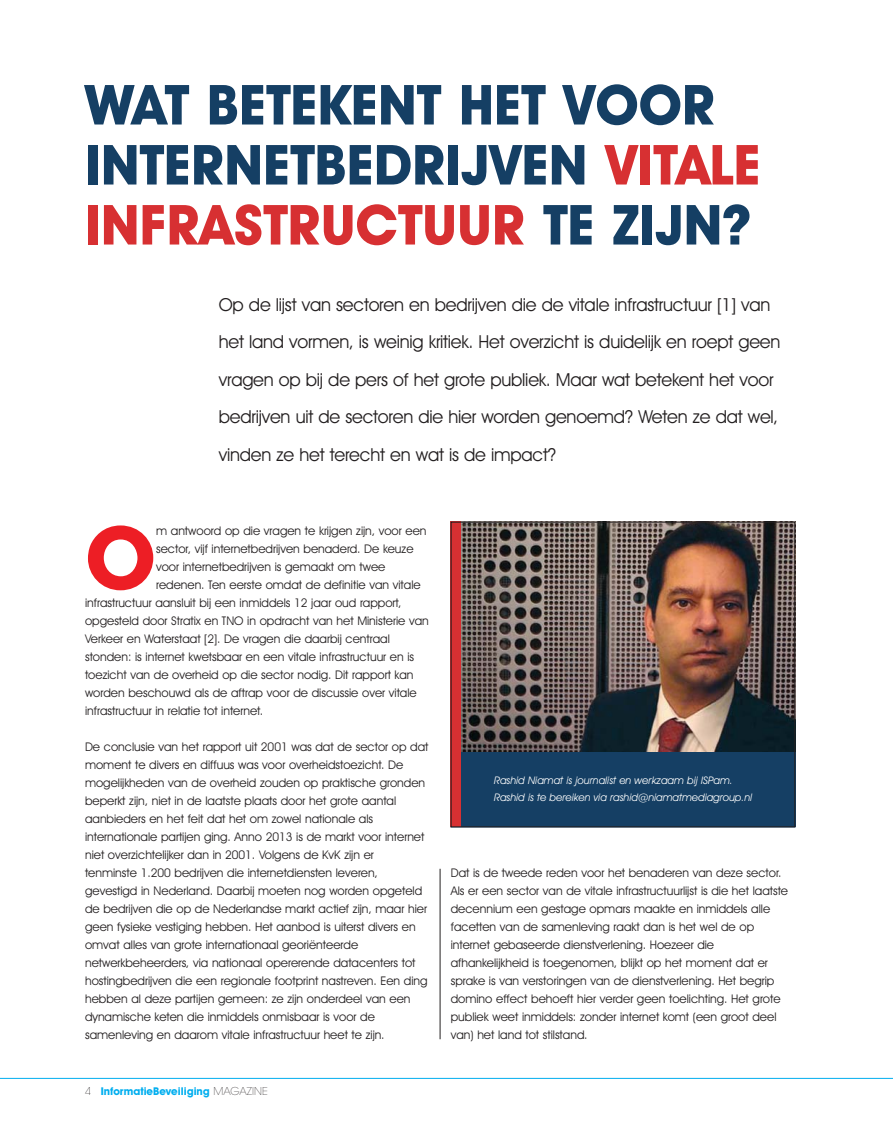
<style>
.page{position:relative;width:893px;height:1127px;background:#fff}
.page>*{position:absolute;margin:0;border:0;box-sizing:border-box;transform-origin:0 0}
.t1{font:700 84.45px "Avant Garde";color:#ed1e25}
.t2{font:700 55.5px/60px "Avant Garde IT Cby BT";color:#153f64}
.t3{font:18px/37.5px "Avant Garde IT Cby BT";letter-spacing:-.01em;color:#231f20}
.t4{font:12px/18px "Avant Garde IT Cby BT";color:#231f20}
.t5{font:700 10.8px "Avant Garde IT Cby BT";color:#00aeef}
.t6{font:italic 10.5px/16.5px "Avant Garde IT Cby BT";color:#fff}
.s1{color:#d73032}
.s2{font-family:"Avant Garde";font-weight:200;color:#231f20}
</style>
<div class="page">
<div style="left:451px;top:731px;width:344px;height:96px;background:#153f64"></div>
<hr style="left:0;top:1078px;width:893px;height:1px;background:#00aeef">
<hr style="left:440px;top:869px;width:1px;height:170px;background:#231f20">
<img style="left:451px;top:521px;width:344px;height:230px">
<div style="left:451px;top:522px;width:10px;height:305px;background:#d73032"></div>
<div style="left:451px;top:522px;width:344px;height:305px;border:1px solid #231f20"></div>
<h2 class="t2" style="left:85px;top:81px;width:677px">WAT BETEKENT HET VOOR<br>INTERNETBEDRIJVEN <span class="s1">VITALE<br>INFRASTRUCTUUR</span> TE ZIJN?</h2>
<p class="t3" style="left:219px;top:288px;width:563px">Op de lijst van sectoren en bedrijven die de vitale infrastructuur [1] van het land vormen, is weinig kritiek. Het overzicht is duidelijk en roept geen vragen op bij de pers of het grote publiek. Maar wat betekent het voor bedrijven uit de sectoren die hier worden genoemd? Weten ze dat wel, vinden ze het terecht en wat is de impact?</p>
<h1 class="t1" style="left:85px;top:527px;width:73px">O</h1>
<p class="t4" style="left:156px;top:523px;width:272px">m antwoord op die vragen te krijgen zijn, voor een</p>
<p class="t4" style="left:156px;top:541px;width:259px">sector, vijf internetbedrijven benaderd. De keuze</p>
<p class="t4" style="left:156px;top:559px;width:231px">voor internetbedrijven is gemaakt om twee</p>
<p class="t4" style="left:156px;top:577px;width:266px">redenen. Ten eerste omdat de definitie van vitale</p>
<p class="t4" style="left:85px;top:595px;width:318px">infrastructuur aansluit bij een inmiddels 12 jaar oud rapport,</p>
<p class="t4" style="left:85px;top:613px;width:345px">opgesteld door Stratix en TNO in opdracht van het Ministerie van</p>
<p class="t4" style="left:85px;top:631px;width:306px">Verkeer en Waterstaat [2]. De vragen die daarbij centraal</p>
<p class="t4" style="left:85px;top:649px;width:331px">stonden: is internet kwetsbaar en een vitale infrastructuur en is</p>
<p class="t4" style="left:85px;top:667px;width:330px">toezicht van de overheid op die sector nodig. Dit rapport kan</p>
<p class="t4" style="left:85px;top:685px;width:333px">worden beschouwd als de aftrap voor de discussie over vitale</p>
<p class="t4" style="left:85px;top:703px;width:180px">infrastructuur in relatie tot internet.</p>
<p class="t4" style="left:85px;top:739px;width:345px">De conclusie van het rapport uit 2001 was dat de sector op dat moment te divers en diffuus was voor overheidstoezicht. De mogelijkheden van de overheid zouden op praktische gronden beperkt zijn, niet in de laatste plaats door het grote aantal aanbieders en het feit dat het om zowel nationale als internationale partijen ging. Anno 2013 is de markt voor internet niet overzichtelijker dan in 2001. Volgens de KvK zijn er tenminste 1.200 bedrijven die internetdiensten leveren, gevestigd in Nederland. Daarbij moeten nog worden opgeteld de bedrijven die op de Nederlandse markt actief zijn, maar hier geen fysieke vestiging hebben. Het aanbod is uiterst divers en omvat alles van grote internationaal georiënteerde netwerkbeheerders, via nationaal opererende datacenters tot hostingbedrijven die een regionale footprint nastreven. Een ding hebben al deze partijen gemeen: ze zijn onderdeel van een dynamische keten die inmiddels onmisbaar is voor de samenleving en daarom vitale infrastructuur heet te zijn.</p>
<p class="t5" style="left:85px;top:1087px;width:184px"><span class="s2">4</span> InformatieBeveiliging <span class="s2">MAGAZINE</span></p>
<p class="t6" style="left:494px;top:773px;width:260px">Rashid Niamat is journalist en werkzaam bij ISPam.<br>Rashid is te bereiken via rashid@niamatmediagroup.nl</p>
<p class="t4" style="left:451px;top:865px;width:339px">Dat is de tweede reden voor het benaderen van deze sector.<br>Als er een sector van de vitale infrastructuurlijst is die het laatste decennium een gestage opmars maakte en inmiddels alle facetten van de samenleving raakt dan is het wel de op internet gebaseerde dienstverlening. Hoezeer die afhankelijkheid is toegenomen, blijkt op het moment dat er sprake is van verstoringen van de dienstverlening. Het begrip domino effect behoeft hier verder geen toelichting. Het grote publiek weet inmiddels: zonder internet komt (een groot deel van) het land tot stilstand.</p>
</div>
